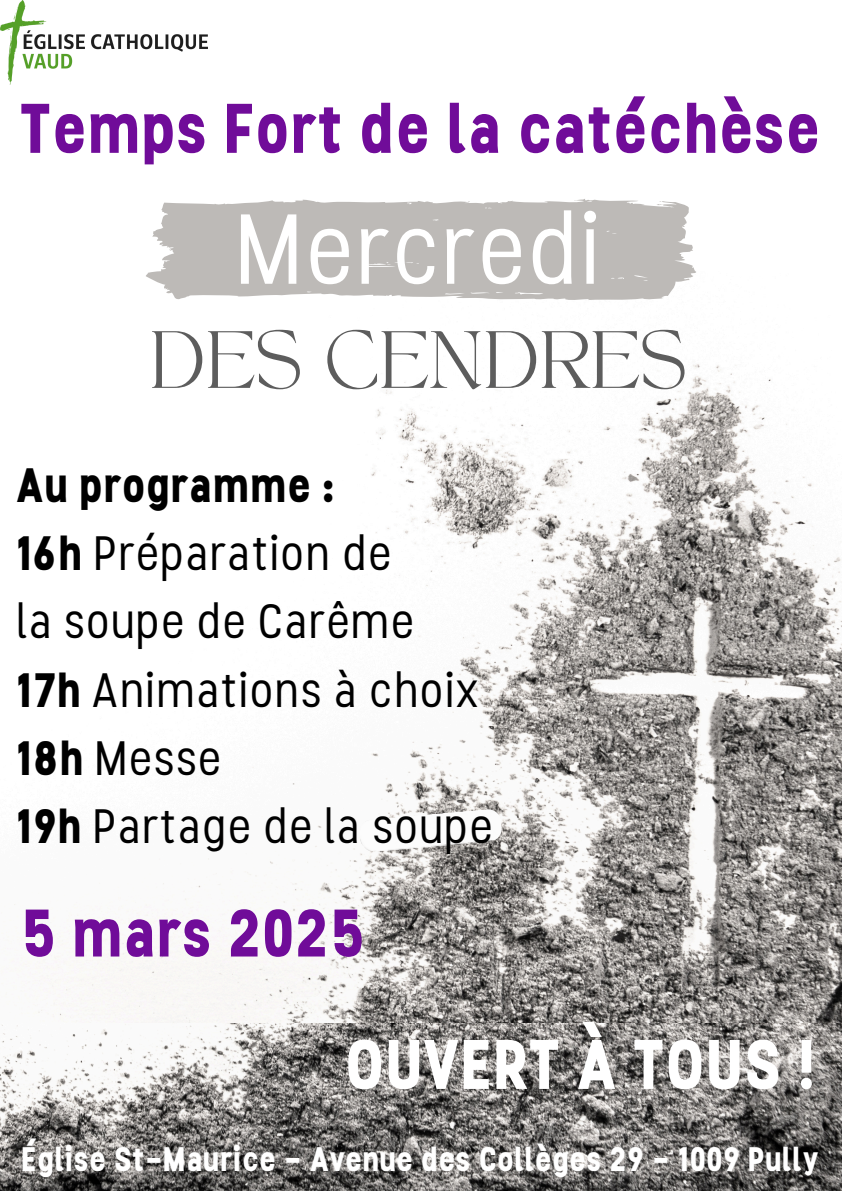
<style>
.page{position:relative;width:842px;height:1191px;background:#fff}
.page>*{position:absolute;margin:0;border:0;box-sizing:border-box;transform-origin:0 0}
.t1{font:99px "Stellar";color:#fff}
.t2{font:700 70px "Stellar";color:#700c99}
.t3{font:700 70px "Stellar";color:#fff}
.t4{font:700 67px "Stellar";color:#700c99}
.t5{font:56.7px "TANAEGEAN";color:#5d5d5d}
.t6{font:48.2px/68.2px "Stellar";color:#000}
.t7{font:700 34px "Stellar";color:#fff}
.s1{font-weight:700}
</style>
<div class="page">
<img style="left:14px;top:364px;width:828px;height:659px">
<svg style="left:146px;top:199px;width:550px;height:101px;background:#c4c1bf"></svg>
<img style="left:0;top:1023px;width:842px;height:167px">
<img style="left:0;top:0;width:207px;height:85px">
<img style="left:359px;top:808px;width:143px;height:44px">
<h2 class="t2" style="left:22px;top:86px;width:801px">Temps Fort de la catéchèse</h2>
<p class="t1" style="left:237px;top:190px;width:368px">Mercredi</p>
<p class="t5" style="left:150px;top:327px;width:539px">DES CENDRES</p>
<h2 class="t6" style="left:17px;top:450px;width:479px"><span class="s1">Au programme :<br>16h</span> Préparation de<br>la soupe de Carême<br><span class="s1">17h</span> Animations à choix<br><span class="s1">18h</span> Messe<br><span class="s1">19h</span> Partage de la soupe</h2>
<h4 class="t4" style="left:22px;top:892px;width:346px">5 mars 2025</h4>
<h3 class="t3" style="left:346px;top:1022px;width:474px">OUVERT À TOUS !</h3>
<p class="t7" style="left:22px;top:1138px;width:799px">Église St-Maurice - Avenue des Collèges 29 - 1009 Pully</p>
</div>
